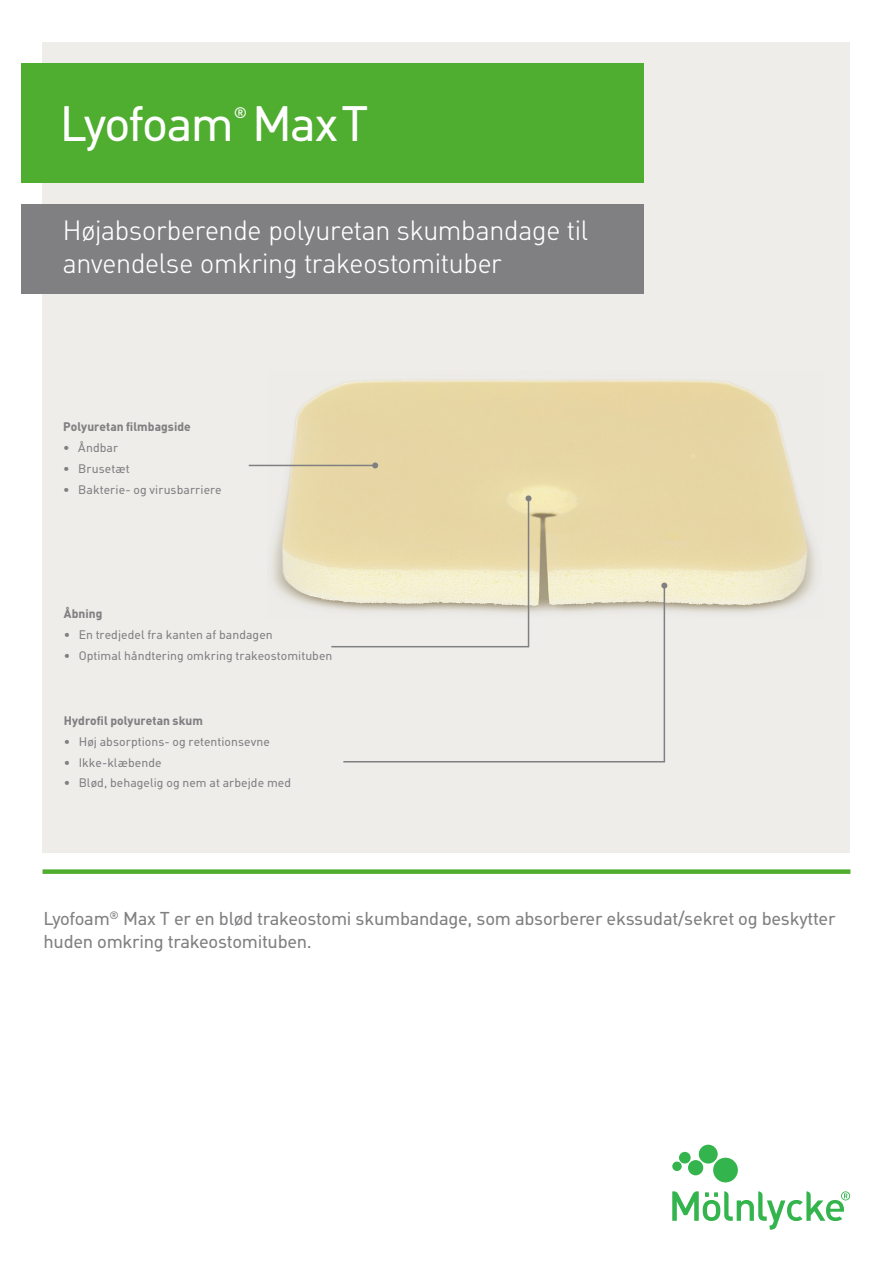
<style>
.page{position:relative;width:893px;height:1263px;background:#fff}
.page>*{position:absolute;margin:0;border:0;box-sizing:border-box;transform-origin:0 0}
.Trademark{font:48px "MHC Din";letter-spacing:-.035em;color:#fff}
.t1{font:300 27px/33px "MHC Din";letter-spacing:-.005em;color:#fff}
.Bröd_ingress{font:18px/22.5px "MHC Din";letter-spacing:-.015em;color:#808083}
.Trademark-2{font:14.85px "MHC Din";color:#fff}
.t2{font:12px "MHC Din";letter-spacing:.005em;color:#808083}
.Captions{font:700 12px "MHC Din";letter-spacing:.005em;color:#808083}
</style>
<div class="page">
<svg style="left:672px;top:1145px;width:178px;height:85px"></svg>
<div style="left:43px;top:43px;width:807px;height:810px;background:#eeedea"></div>
<div style="left:43px;top:869px;width:807px;height:5px;background:#4fad2f"></div>
<div style="left:21px;top:64px;width:623px;height:119px;background:#4fad2f"></div>
<div style="left:21px;top:204px;width:623px;height:89px;background:#808083"></div>
<img style="left:268px;top:379px;width:548px;height:234px">
<img style="left:282px;top:380px;width:229px;height:215px">
<hr style="left:249px;top:465px;width:126px;height:1px;background:#808083">
<svg style="left:372px;top:462px;width:6px;height:6px"></svg>
<svg style="left:343px;top:584px;width:323px;height:179px"></svg>
<svg style="left:661px;top:583px;width:6px;height:6px"></svg>
<svg style="left:330px;top:495px;width:201px;height:153px"></svg>
<p class="Trademark" style="left:60px;top:96px;width:310px">Lyofoam MaxT</p>
<p class="Trademark-2" style="left:234px;top:104px;width:15px">®</p>
<p class="t1" style="left:63px;top:214px;width:526px">Højabsorberende polyuretan skumbandage til anvendelse omkring trakeostomituber</p>
<p class="Captions" style="left:63px;top:420px;width:129px">Polyuretan filmbagside</p>
<p class="t2" style="left:63px;top:441px;width:56px">• Åndbar</p>
<p class="t2" style="left:63px;top:461px;width:68px">• Brusetæt</p>
<p class="t2" style="left:63px;top:482px;width:160px">• Bakterie- og virusbarriere</p>
<p class="Captions" style="left:64px;top:607px;width:40px">Åbning</p>
<p class="t2" style="left:64px;top:628px;width:210px">• En tredjedel fra kanten af bandagen</p>
<p class="t2" style="left:64px;top:649px;width:270px">• Optimal håndtering omkring trakeostomituben</p>
<p class="Captions" style="left:64px;top:713px;width:141px">Hydrofil polyuretan skum</p>
<p class="t2" style="left:64px;top:734px;width:208px">• Høj absorptions- og retentionsevne</p>
<p class="t2" style="left:64px;top:755px;width:99px">• Ikke-klæbende</p>
<p class="t2" style="left:64px;top:776px;width:229px">• Blød, behagelig og nem at arbejde med</p>
<p class="Bröd_ingress" style="left:44px;top:907px;width:793px">Lyofoam<sup>®</sup> Max T er en blød trakeostomi skumbandage, som absorberer ekssudat/sekret og beskytter huden omkring trakeostomituben.</p>
</div>
